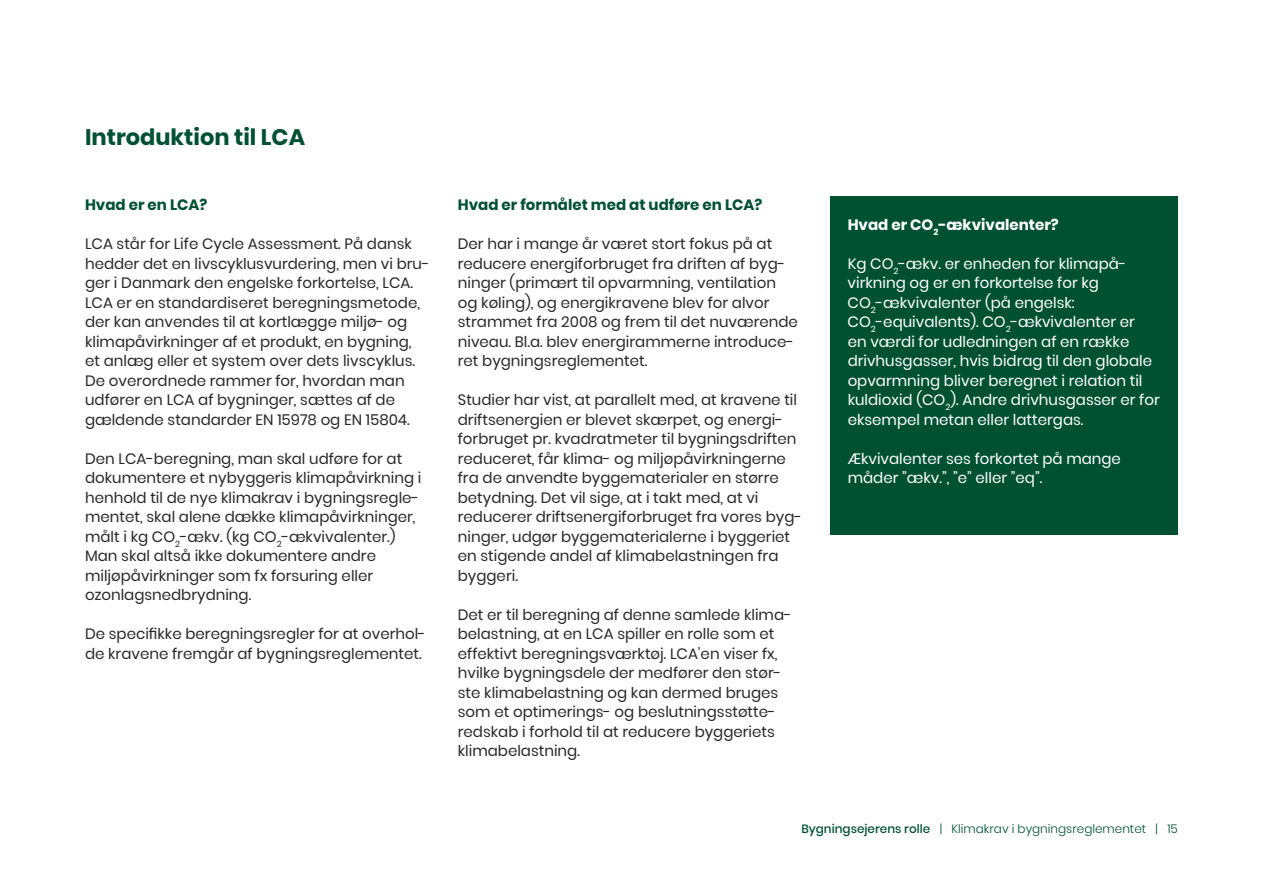
<style>
.page{position:relative;width:1263px;height:893px;background:#fff}
.page>*{position:absolute;margin:0;border:0;box-sizing:border-box;transform-origin:0 0}
.t1{font:700 22.5px "Poppins";color:#005132}
.t2{font:15px/19.5px "Poppins";color:#282828}
.t3{font:15px/19.5px "Poppins";color:#fff}
.t4{font:700 15px "Poppins";color:#005132}
.t5{font:700 15px "Poppins";color:#fff}
.t6{font:300 12px "Poppins";color:#005132}
.s1{font-weight:500}
</style>
<div class="page">
<div style="left:831px;top:196px;width:347px;height:339px;background:#005132"></div>
<h1 class="t1" style="left:85px;top:124px;width:222px">Introduktion til LCA</h1>
<p class="t4" style="left:85px;top:196px;width:124px">Hvad er en LCA?</p>
<p class="t2" style="left:85px;top:234px;width:346px">LCA står for Life Cycle Assessment. På dansk hedder det en livscyklusvurdering, men vi bru&shy;ger i Danmark den engelske forkortelse, LCA.<br>LCA er en standardiseret beregningsmetode, der kan anvendes til at kortlægge miljø- og klimapåvirkninger af et produkt, en bygning, et anlæg eller et system over dets livscyklus.<br>De overordnede rammer for, hvordan man udfører en LCA af bygninger, sættes af de gældende standarder EN 15978 og EN 15804.</p>
<p class="t2" style="left:85px;top:449px;width:338px">Den LCA-beregning, man skal udføre for at dokumentere et nybyggeris klimapåvirkning i henhold til de nye klimakrav i bygningsregle&shy;mentet, skal alene dække klimapåvirkninger, målt i kg CO<sub>2</sub>-ækv. (kg CO<sub>2</sub>-ækvivalenter.)<br>Man skal altså ikke dokumentere andre miljøpåvirkninger som fx forsuring eller ozonlagsnedbrydning.</p>
<p class="t2" style="left:85px;top:624px;width:342px">De specifikke beregningsregler for at overhol&shy;de kravene fremgår af bygningsreglementet.</p>
<p class="t4" style="left:458px;top:196px;width:306px">Hvad er formålet med at udføre en LCA?</p>
<p class="t2" style="left:458px;top:234px;width:342px">Der har i mange år været stort fokus på at reducere energiforbruget fra driften af byg&shy;ninger (primært til opvarmning, ventilation og køling), og energikravene blev for alvor strammet fra 2008 og frem til det nuværende niveau. Bl.a. blev energirammerne introduce&shy;ret bygningsreglementet.</p>
<p class="t2" style="left:458px;top:390px;width:346px">Studier har vist, at parallelt med, at kravene til driftsenergien er blevet skærpet, og energi&shy;forbruget pr. kvadratmeter til bygningsdriften reduceret, får klima- og miljøpåvirkningerne fra de anvendte byggematerialer en større betydning. Det vil sige, at i takt med, at vi reducerer driftsenergiforbruget fra vores byg&shy;ninger, udgør byggematerialerne i byggeriet en stigende andel af klimabelastningen fra byggeri.</p>
<p class="t2" style="left:458px;top:605px;width:335px">Det er til beregning af denne samlede klima&shy;belastning, at en LCA spiller en rolle som et effektivt beregningsværktøj. LCA’en viser fx, hvilke bygningsdele der medfører den stør&shy;ste klimabelastning og kan dermed bruges som et optimerings- og beslutningsstøtte&shy;redskab i forhold til at reducere byggeriets klimabelastning.</p>
<p class="t5" style="left:848px;top:216px;width:213px">Hvad er CO<sub>2</sub>-ækvivalenter?</p>
<p class="t3" style="left:848px;top:254px;width:314px">Kg CO<sub>2</sub>-ækv. er enheden for klimapå&shy;virkning og er en forkortelse for kg CO<sub>2</sub>-ækvivalenter (på engelsk:<br>CO<sub>2</sub>-equivalents). CO<sub>2</sub>-ækvivalenter er<br>en værdi for udledningen af en række drivhusgasser, hvis bidrag til den globale opvarmning bliver beregnet i relation til kuldioxid (CO<sub>2</sub>). Andre drivhusgasser er for eksempel metan eller lattergas.</p>
<p class="t3" style="left:848px;top:449px;width:275px">Ækvivalenter ses forkortet på mange måder ”ækv.”, ”e” eller ”eq”.</p>
<p class="t6" style="left:801px;top:822px;width:378px"><span class="s1">Bygningsejerens rolle</span> | Klimakrav i bygningsreglementet | 15</p>
</div>
